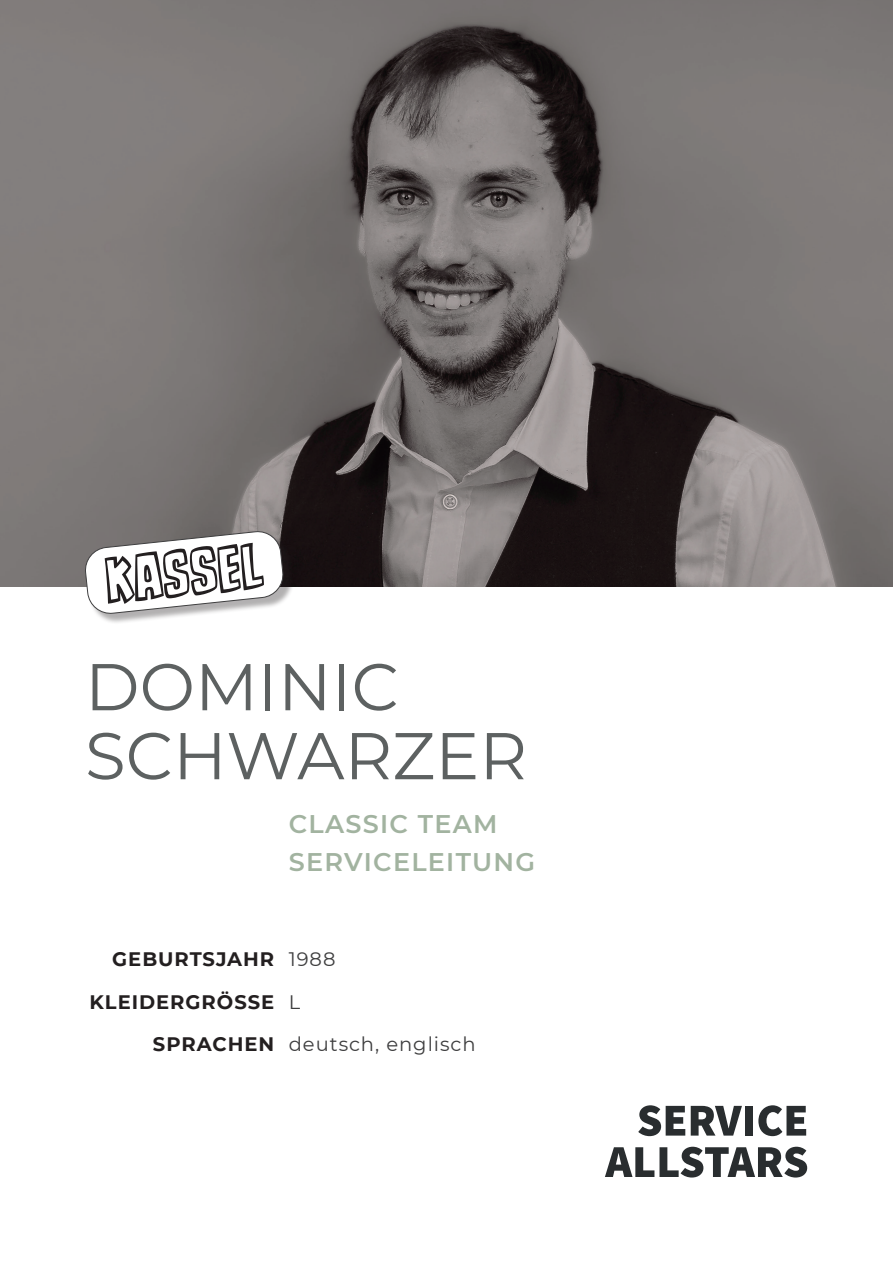
<style>
.page{position:relative;width:893px;height:1263px;background:#fff}
.page>*{position:absolute;margin:0;border:0;box-sizing:border-box;transform-origin:0 0}
.t1{font:67.35px "CC Dynamic Duo Open Variable";color:#231f20}
.t2{font:66px/69px "Montserrat";color:#5d6161}
.t3{font:600 25.5px/38.2px "Montserrat";letter-spacing:.05em;color:#a2b3a0}
.t4{font:700 19.5px/42.5px "Montserrat";letter-spacing:.05em;color:#231f20;text-align:right}
.t5{font:19.5px/42.5px "Montserrat";letter-spacing:.05em;color:#3e3e3f}
</style>
<div class="page">
<img style="left:0;top:0;width:893px;height:587px">
<svg style="left:638px;top:1105px;width:47px;height:31px"></svg>
<svg style="left:691px;top:1106px;width:51px;height:29px"></svg>
<div style="left:745px;top:1106px;width:8px;height:29px;background:#292d2f"></div>
<svg style="left:758px;top:1105px;width:48px;height:31px"></svg>
<svg style="left:605px;top:1147px;width:202px;height:30px"></svg>
<div style="left:87px;top:533px;width:207px;height:92px;background:#231f20;opacity:.35"></div>
<svg style="left:84px;top:530px;width:200px;height:84px"></svg>
<h1 class="t1" style="left:101px;top:539px;width:160px;rotate:-6deg">KASSEL</h1>
<h2 class="t2" style="left:85px;top:650px;width:444px">DOMINIC<br>SCHWARZER</h2>
<h3 class="t3" style="left:289px;top:803px;width:248px">CLASSIC TEAM<br>SERVICELEITUNG</h3>
<p class="t4" style="left:90px;top:937px;width:186px">GEBURTSJAHR<br>KLEIDERGRÖSSE<br>SPRACHEN</p>
<p class="t5" style="left:289px;top:937px;width:188px">1988<br>L<br>deutsch, englisch</p>
</div>
